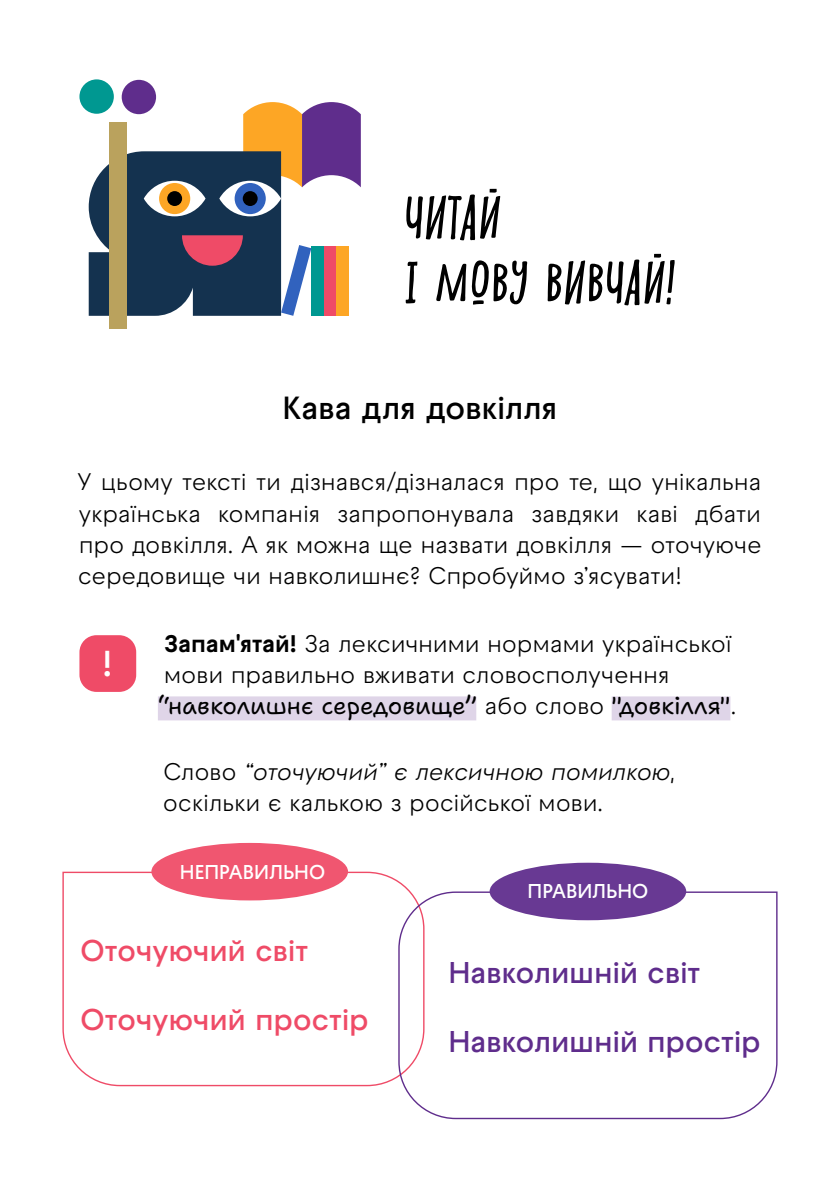
<style>
.page{position:relative;width:840px;height:1191px;background:#fff}
.page>*{position:absolute;margin:0;border:0;box-sizing:border-box;transform-origin:0 0}
.t1{font:italic 52px/65px "Shnobel";letter-spacing:-.02em;color:#000}
.t2{font:600 36px "Raptor V3 Premium";color:#fff}
.t3{font:600 32px "Raptor V3 Premium";letter-spacing:-.015em;color:#000}
.t4{font:600 30px "Raptor V3 Premium";letter-spacing:-.01em;color:#5f2d8c}
.t5{font:600 30px "Raptor V3 Premium";letter-spacing:-.01em;color:#ef4b67}
.t6{font:24px/31.2px "Raptor V3 Premium";letter-spacing:-.015em;color:#000}
.t7{font:24px "Shantell Sans";color:#000}
.t8{font:600 20px "Raptor V3 Premium";color:#fff}
.s1{font-weight:700}
.s2{font-family:"Raptor V3 Premium"}
.s3{font-style:italic}
</style>
<div class="page">
<div style="left:158px;top:696px;width:318px;height:24px;background:#dfd5e8"></div>
<div style="left:611px;top:696px;width:119px;height:24px;background:#dfd5e8"></div>
<div style="left:79px;top:635px;width:57px;height:57px;background:#ef4b67;border-radius:17px"></div>
<div style="left:109px;top:122px;width:17px;height:207px;background:#baa25d"></div>
<div style="left:79px;top:79px;width:35px;height:35px;background:#009891;border-radius:50%"></div>
<div style="left:122px;top:80px;width:34px;height:34px;background:#5f2d8c;border-radius:50%"></div>
<svg style="left:89px;top:102px;width:271px;height:214px"></svg>
<div style="left:336px;top:246px;width:13px;height:70px;background:#fda625"></div>
<svg style="left:62px;top:871px;width:347px;height:216px"></svg>
<svg style="left:397px;top:890px;width:380px;height:229px"></svg>
<div style="left:151px;top:843px;width:197px;height:57px;background:#f05670;border-radius:50%"></div>
<div style="left:489px;top:862px;width:196px;height:58px;background:#683993;border-radius:50%"></div>
<h1 class="t1" style="left:403px;top:185px;width:272px">ЧИТАЙ<br>І МОВУ ВИВЧАЙ!</h1>
<h3 class="t3" style="left:282px;top:385px;width:276px">Кава для довкілля</h3>
<p class="t6" style="left:77px;top:466px;width:685px;text-align:justify">У цьому тексті ти дізнався/дізналася про те, що унікальна українська компанія запропонувала завдяки каві дбати про довкілля. А як можна ще назвати довкілля — оточуюче середовище чи навколишнє? Спробуймо з’ясувати!</p>
<h2 class="t2" style="left:102px;top:637px;width:13px">!</h2>
<p class="t6" style="left:164px;top:628px;width:569px"><span class="s1">Запам'ятай!</span> За лексичними нормами української мови правильно вживати словосполучення</p>
<p class="t7" style="left:158px;top:692px;width:580px">“навколишнє середовище” <span class="s2">або слово</span> "довкілля"<span class="s2">.</span></p>
<p class="t6" style="left:163px;top:755px;width:513px">Слово <span class="s3">“оточуючий” є лексичною помилкою</span>, оскільки є калькою з російської мови.</p>
<p class="t8" style="left:180px;top:857px;width:146px">НЕПРАВИЛЬНО</p>
<p class="t8" style="left:527px;top:877px;width:122px">ПРАВИЛЬНО</p>
<p class="t5" style="left:80px;top:928px;width:229px">Оточуючий світ</p>
<p class="t5" style="left:80px;top:997px;width:289px">Оточуючий простір</p>
<p class="t4" style="left:448px;top:951px;width:253px">Навколишній світ</p>
<p class="t4" style="left:448px;top:1020px;width:314px">Навколишній простір</p>
</div>
